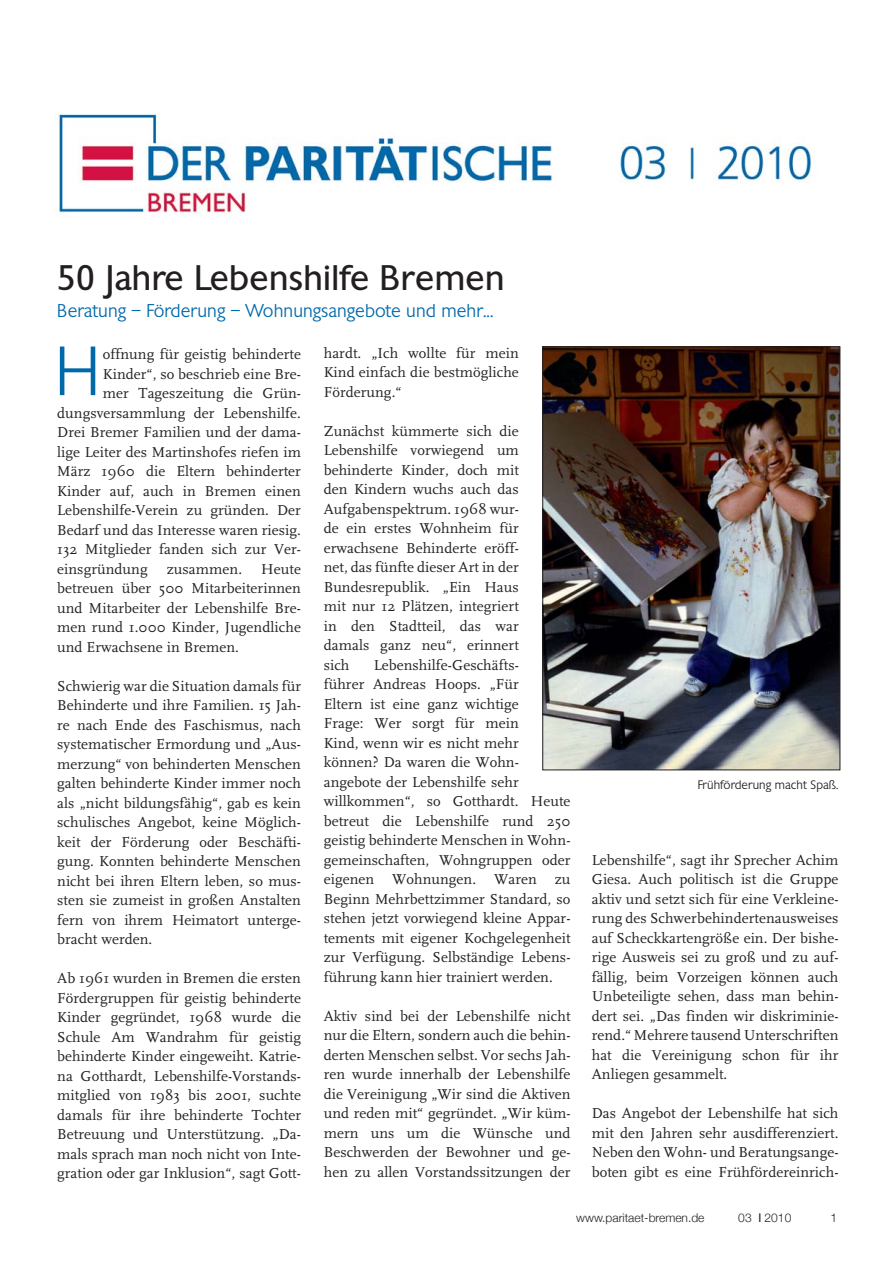
<style>
.page{position:relative;width:893px;height:1263px;background:#fff}
.page>*{position:absolute;margin:0;border:0;box-sizing:border-box;transform-origin:0 0}
.t1{font:300 67.5px "Chantilly";color:#0069aa;scale:.9 1}
.t2{font:34.5px "Chantilly";letter-spacing:.01em;color:#231f20}
.t3{font:300 18px "Chantilly";letter-spacing:.005em;color:#0069aa}
.t4{font:15px/19.5px "FF Scala";letter-spacing:.005em;color:#231f20;text-align:justify}
.t5{font:300 12px "Helvetica Neue";color:#231f20}
.t6{font:300 12px "Chantilly";letter-spacing:.005em;color:#231f20}
.s1{font-family:"Chantilly";font-weight:400}
</style>
<div class="page">
<img style="left:56px;top:114px;width:756px;height:103px">
<img style="left:544px;top:349px;width:294px;height:419px">
<div style="left:542px;top:347px;width:298px;height:423px;border:1px solid #231f20"></div>
<h2 class="t2" style="left:57px;top:265px;width:449px">50 Jahre Lebenshilfe Bremen</h2>
<p class="t3" style="left:57px;top:304px;width:437px">Beratung – Förderung – Wohnungsangebote und mehr...</p>
<h1 class="t1" style="left:56px;top:347px;width:50px">H</h1>
<p class="t4" style="left:324px;top:344px;width:197px">hardt. „Ich wollte für mein Kind einfach die bestmögliche Förderung.“</p>
<p class="t4" style="left:324px;top:422px;width:197px">Zunächst kümmerte sich die Lebenshilfe vorwiegend um behinderte Kinder, doch mit den Kindern wuchs auch das Aufgabenspektrum. 1968 wur&shy;de ein erstes Wohnheim für erwachsene Behinderte eröff&shy;net, das fünfte dieser Art in der Bundesrepublik. „Ein Haus mit nur 12 Plätzen, integriert in den Stadtteil, das war damals ganz neu“, erinnert sich</p>
<p class="t4" style="left:103px;top:346px;width:200px">offnung für geistig behinderte</p>
<p class="t4" style="left:103px;top:365px;width:199px">Kinder“, so beschrieb eine Bre-</p>
<p class="t4" style="left:103px;top:385px;width:200px">mer Tageszeitung die Grün-</p>
<p class="t4" style="left:57px;top:404px;width:245px">dungsversammlung der Lebenshilfe.</p>
<p class="t4" style="left:57px;top:424px;width:245px">Drei Bremer Familien und der dama-</p>
<p class="t4" style="left:57px;top:443px;width:245px">lige Leiter des Martinshofes riefen im</p>
<p class="t4" style="left:57px;top:463px;width:245px">März 1960 die Eltern behinderter</p>
<p class="t4" style="left:57px;top:482px;width:245px">Kinder auf, auch in Bremen einen</p>
<p class="t4" style="left:57px;top:502px;width:245px">Lebenshilfe-Verein zu gründen. Der</p>
<p class="t4" style="left:57px;top:521px;width:245px">Bedarf und das Interesse waren riesig.</p>
<p class="t4" style="left:57px;top:541px;width:245px">132 Mitglieder fanden sich zur Ver-</p>
<p class="t4" style="left:57px;top:560px;width:92px">einsgründung</p>
<p class="t4" style="left:167px;top:560px;width:77px">zusammen.</p>
<p class="t4" style="left:57px;top:560px;width:245px;text-indent:204px">Heute betreuen über 500 Mitarbeiterinnen und Mitarbeiter der Lebenshilfe Bre&shy;men rund 1.000 Kinder, Jugendliche und Erwachsene in Bremen.</p>
<p class="t4" style="left:57px;top:677px;width:245px">Schwierig war die Situation damals für Behinderte und ihre Familien. 15 Jah&shy;re nach Ende des Faschismus, nach systematischer Ermordung und „Aus&shy;merzung“ von behinderten Menschen galten behinderte Kinder immer noch als „nicht bildungsfähig“, gab es kein schulisches Angebot, keine Möglich&shy;keit der Förderung oder Beschäfti&shy;gung. Konnten behinderte Menschen nicht bei ihren Eltern leben, so mus&shy;sten sie zumeist in großen Anstalten fern von ihrem Heimatort unterge&shy;bracht werden.</p>
<p class="t4" style="left:57px;top:970px;width:245px">Ab 1961 wurden in Bremen die ersten Fördergruppen für geistig behinderte Kinder gegründet, 1968 wurde die Schule Am Wandrahm für geistig behinderte Kinder eingeweiht. Katrie&shy;na Gotthardt, Lebenshilfe-Vorstands&shy;mitglied von 1983 bis 2001, suchte damals für ihre behinderte Tochter Betreuung und Unterstützung. „Da&shy;mals sprach man noch nicht von Inte&shy;gration oder gar Inklusion“, sagt Gott-</p>
<p class="t4" style="left:324px;top:656px;width:248px;text-align:left;text-indent:50px">Lebenshilfe-Geschäfts-<br>führer Andreas Hoops. „Für<br>Eltern ist eine ganz wichtige<br>Frage: Wer sorgt für mein<br>Kind, wenn wir es nicht mehr können? Da waren die Wohn&shy;angebote der Lebenshilfe sehr willkommen“, so Gotthardt. Heute betreut die Lebenshilfe rund 250 geistig behinderte Menschen in Wohn&shy;gemeinschaften, Wohngruppen oder eigenen Wohnungen. Waren zu<br>Beginn Mehrbettzimmer Standard, so stehen jetzt vorwiegend kleine Appar&shy;tements mit eigener Kochgelegenheit zur Verfügung. Selbständige Lebens&shy;führung kann hier trainiert werden.</p>
<p class="t4" style="left:324px;top:1007px;width:248px">Aktiv sind bei der Lebenshilfe nicht nur die Eltern, sondern auch die behin&shy;derten Menschen selbst. Vor sechs Jah&shy;ren wurde innerhalb der Lebenshilfe die Vereinigung „Wir sind die Aktiven und reden mit“ gegründet. „Wir küm&shy;mern uns um die Wünsche und Beschwerden der Bewohner und ge&shy;hen zu allen Vorstandssitzungen der</p>
<p class="t6" style="left:697px;top:780px;width:142px">Frühförderung macht Spaß.</p>
<p class="t4" style="left:591px;top:851px;width:248px">Lebenshilfe“, sagt ihr Sprecher Achim Giesa. Auch politisch ist die Gruppe aktiv und setzt sich für eine Verkleine&shy;rung des Schwerbehindertenausweises auf Scheckkartengröße ein. Der bishe&shy;rige Ausweis sei zu groß und zu auf&shy;fällig, beim Vorzeigen können auch Unbeteiligte sehen, dass man behin&shy;dert sei. „Das finden wir diskriminie&shy;rend.“ Mehrere tausend Unterschriften hat die Vereinigung schon für ihr Anliegen gesammelt.</p>
<p class="t4" style="left:591px;top:1105px;width:248px">Das Angebot der Lebenshilfe hat sich mit den Jahren sehr ausdifferenziert.<br>Neben den Wohn- und Beratungsange&shy;boten gibt es eine Frühfördereinrich-</p>
<p class="t5" style="left:576px;top:1210px;width:130px">www.paritaet-bremen.de</p>
<p class="t5" style="left:738px;top:1210px;width:54px">03 <span class="s1">fl</span> 2010</p>
<p class="t5" style="left:830px;top:1210px;width:8px">1</p>
</div>
